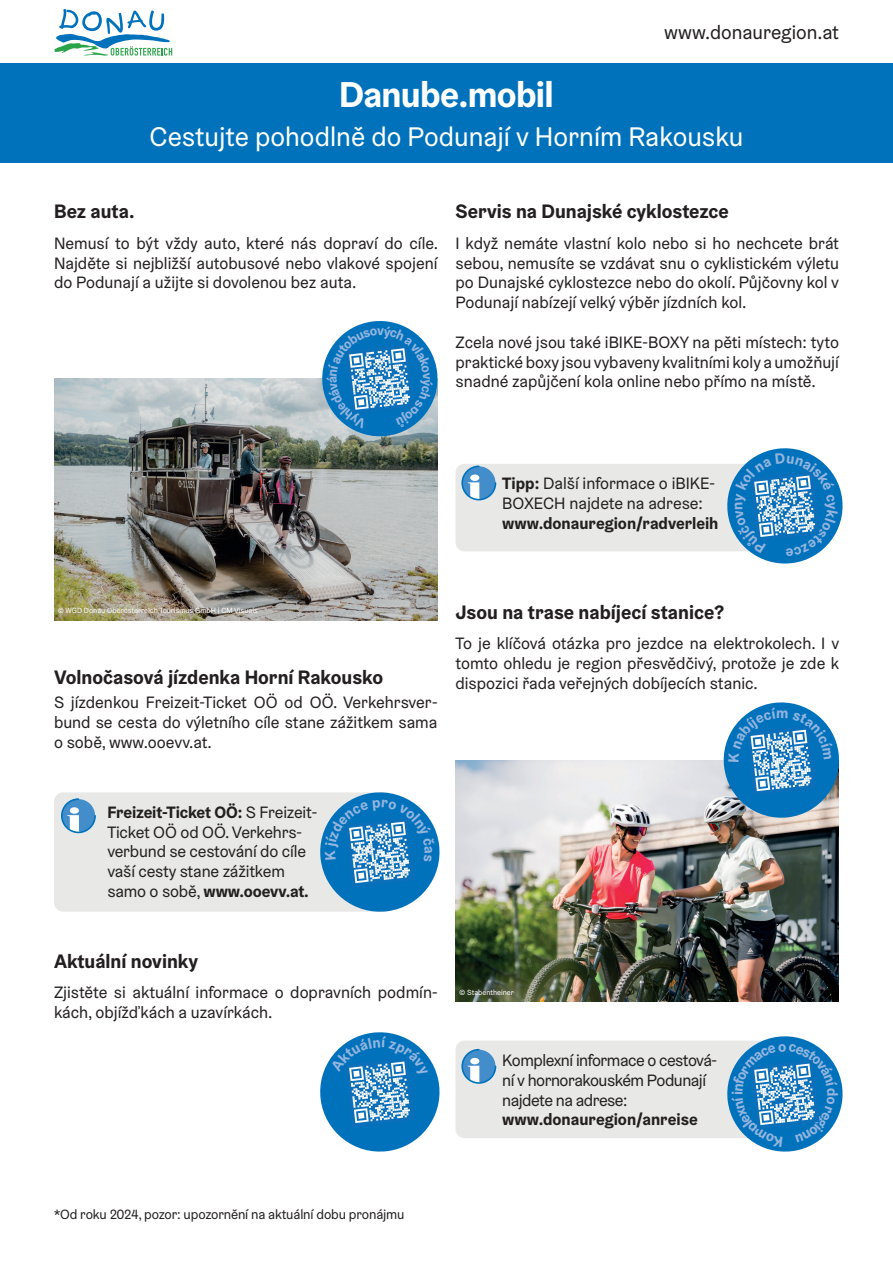
<style>
.page{position:relative;width:893px;height:1263px;background:#fff}
.page>*{position:absolute;margin:0;border:0;box-sizing:border-box;transform-origin:0 0}
.t1{font:700 36px "Graebenbach OE";letter-spacing:-.02em;color:#fff}
.t2{font:27px "Graebenbach OE";color:#fff}
.t3{font:700 19.5px "Graebenbach OE";color:#231f20}
.t4{font:19.5px "Graebenbach OE";color:#231f20}
.t5{font:16.5px/19.8px "Graebenbach OE";color:#231f20;text-align:justify}
.t6{font:16.5px/19.8px "Graebenbach OE";letter-spacing:-.03em;color:#231f20}
.t7{font:700 16.5px "Graebenbach OE";color:#231f20}
.t8{font:13.5px "Graebenbach OE";letter-spacing:-.01em;color:#231f20}
.t9{font:7.5px "Graebenbach OE";color:#fff}
.s1{font-weight:700}
</style>
<div class="page">
<div style="left:0;top:64px;width:893px;height:99px;background:#0072bc"></div>
<svg style="left:54px;top:9px;width:118px;height:47px"></svg>
<img style="left:54px;top:379px;width:383px;height:241px">
<img style="left:455px;top:760px;width:384px;height:242px">
<div style="left:455px;top:1040px;width:342px;height:98px;background:#e8e9e7;border-radius:9px"></div>
<svg style="left:461px;top:1048px;width:36px;height:36px"></svg>
<div style="left:455px;top:464px;width:342px;height:87px;background:#e8e9e7;border-radius:9px"></div>
<svg style="left:461px;top:465px;width:36px;height:36px"></svg>
<div style="left:54px;top:792px;width:341px;height:120px;background:#e8e9e7;border-radius:9px"></div>
<svg style="left:61px;top:798px;width:35px;height:36px"></svg>
<svg style="left:319px;top:321px;width:119px;height:119px"></svg>
<svg style="left:724px;top:1036px;width:119px;height:116px"></svg>
<svg style="left:720px;top:702px;width:119px;height:119px"></svg>
<svg style="left:727px;top:448px;width:116px;height:116px"></svg>
<svg style="left:320px;top:792px;width:120px;height:120px"></svg>
<svg style="left:320px;top:1032px;width:120px;height:120px"></svg>
<p class="t4" style="left:664px;top:20px;width:176px">www.donauregion.at</p>
<h1 class="t1" style="left:339px;top:72px;width:216px">Danube.mobil</h1>
<h2 class="t2" style="left:149px;top:120px;width:595px">Cestujte pohodlně do Podunají v Horním Rakousku</h2>
<p class="t3" style="left:54px;top:199px;width:82px">Bez auta.</p>
<p class="t3" style="left:455px;top:199px;width:275px">Servis na Dunajské cyklostezce</p>
<p class="t5" style="left:54px;top:233px;width:386px">Nemusí to být vždy auto, které nás dopraví do cíle.<br>Najděte si nejbližší autobusové nebo vlakové spojení do Podunají a užijte si dovolenou bez auta.</p>
<p class="t5" style="left:455px;top:233px;width:385px">I když nemáte vlastní kolo nebo si ho nechcete brát sebou, nemusíte se vzdávat snu o cyklistickém výletu po Dunajské cyklostezce nebo do okolí. Půjčovny kol v Podunají nabízejí velký výběr jízdních kol.</p>
<p class="t5" style="left:455px;top:332px;width:385px">Zcela nové jsou také iBIKE-BOXY na pěti místech: tyto praktické boxy jsou vybaveny kvalitními koly a umožňují snadné zapůjčení kola online nebo přímo na místě.</p>
<p class="t5" style="left:502px;top:473px;width:214px"><span class="s1">Tipp:</span> Další informace o iBIKE-<br>BOXECH najdete na adrese:</p>
<p class="t7" style="left:502px;top:512px;width:218px">www.donauregion/radverleih</p>
<p class="t9" style="left:58px;top:606px;width:202px">© WGD Donau Oberösterreich Tourismus GmbH | CM Visuals</p>
<p class="t3" style="left:54px;top:665px;width:331px">Volnočasová jízdenka Horní Rakousko</p>
<p class="t5" style="left:54px;top:692px;width:385px">S jízdenkou Freizeit-Ticket OÖ od OÖ. Verkehrsver&shy;bund se cesta do výletního cíle stane zážitkem sama o sobě, www.ooevv.at.</p>
<p class="t3" style="left:455px;top:600px;width:270px">Jsou na trase nabíjecí stanice?</p>
<p class="t5" style="left:455px;top:633px;width:385px">To je klíčová otázka pro jezdce na elektrokolech. I v tomto ohledu je region přesvědčivý, protože je zde k dispozici řada veřejných dobíjecích stanic.</p>
<p class="t5" style="left:107px;top:802px;width:211px;text-align:left"><span class="s1">Freizeit-Ticket OÖ:</span> S Freizeit-<br>Ticket OÖ od OÖ. Verkehrs&shy;verbund se cestování do cíle vaší cesty stane zážitkem samo o sobě, <span class="s1">www.ooevv.at.</span></p>
<p class="t3" style="left:54px;top:949px;width:146px">Aktuální novinky</p>
<p class="t5" style="left:54px;top:982px;width:385px">Zjistěte si aktuální informace o dopravních podmín&shy;kách, objížďkách a uzavírkách.</p>
<p class="t9" style="left:459px;top:987px;width:56px">© Stabentheiner</p>
<p class="t6" style="left:502px;top:1050px;width:216px">Komplexní informace o cestová&shy;ní v hornorakouském Podunají najdete na adrese:</p>
<p class="t7" style="left:502px;top:1109px;width:197px">www.donauregion/anreise</p>
<p class="t8" style="left:54px;top:1206px;width:352px">*Od roku 2024, pozor: upozornění na aktuální dobu pronájmu</p>
</div>
